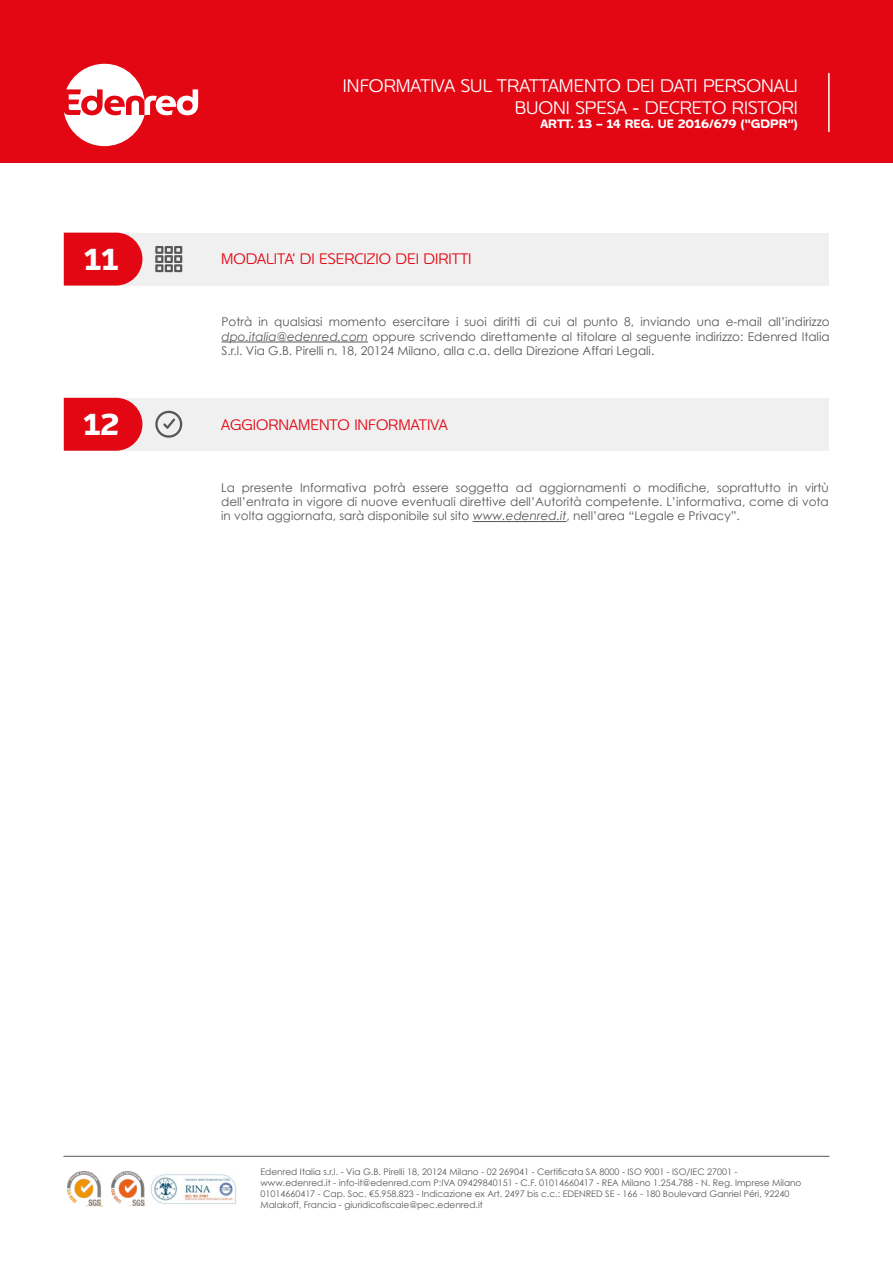
<style>
.page{position:relative;width:893px;height:1263px;background:#fff}
.page>*{position:absolute;margin:0;border:0;box-sizing:border-box;transform-origin:0 0}
.t1{font:700 30px "Edenred";color:#fff}
.t2{font:300 18px/21.6px "Edenred";color:#fff;text-align:right}
.t3{font:300 15px "Edenred";color:#e30613}
.t4{font:12px/14.4px "Century Gothic";color:#575756;text-align:justify}
.t5{font:700 12px "Edenred";color:#fff}
.t6{font:9px/10.8px "Century Gothic";color:#575756}
.s1{font-style:italic}
</style>
<div class="page">
<div style="left:0;top:0;width:893px;height:163px;background:#e30613"></div>
<img style="left:150px;top:1174px;width:86px;height:30px">
<img style="left:68px;top:1172px;width:35px;height:34px">
<img style="left:111px;top:1172px;width:34px;height:34px">
<svg style="left:64px;top:64px;width:134px;height:82px"></svg>
<hr style="left:64px;top:1156px;width:765px;height:1px;background:#575756">
<hr style="left:828px;top:74px;width:2px;height:57px;background:#fff">
<div style="left:64px;top:233px;width:765px;height:53px;background:#f0f0f0"></div>
<div style="left:64px;top:398px;width:765px;height:53px;background:#f0f0f0"></div>
<svg style="left:64px;top:233px;width:78px;height:53px;background:#e31723"></svg>
<svg style="left:64px;top:398px;width:78px;height:53px;background:#e31623"></svg>
<hr style="left:221px;top:342px;width:147px;height:1px;background:#575756">
<hr style="left:473px;top:521px;width:93px;height:1px;background:#575756">
<svg style="left:155px;top:246px;width:27px;height:26px"></svg>
<svg style="left:155px;top:411px;width:28px;height:27px"></svg>
<h1 class="t1" style="left:84px;top:239px;width:36px">11</h1>
<h1 class="t1" style="left:83px;top:404px;width:38px">12</h1>
<h2 class="t2" style="left:343px;top:75px;width:456px">INFORMATIVA SUL TRATTAMENTO DEI DATI PERSONALI<br>BUONI SPESA - DECRETO RISTORI</h2>
<p class="t5" style="left:540px;top:116px;width:259px">ARTT. 13 – 14 REG. UE 2016/679 (“GDPR”)</p>
<p class="t3" style="left:221px;top:249px;width:252px">MODALITA’ DI ESERCIZIO DEI DIRITTI</p>
<p class="t4" style="left:221px;top:315px;width:610px">Potrà in qualsiasi momento esercitare i suoi diritti di cui al punto 8, inviando una e-mail all’indirizzo <span class="s1">dpo.italia@edenred.com</span> oppure scrivendo direttamente al titolare al seguente indirizzo: Edenred Italia S.r.l. Via G.B. Pirelli n. 18, 20124 Milano, alla c.a. della Direzione Affari Legali.</p>
<p class="t3" style="left:221px;top:414px;width:228px">AGGIORNAMENTO INFORMATIVA</p>
<p class="t4" style="left:221px;top:480px;width:609px">La presente Informativa potrà essere soggetta ad aggiornamenti o modifiche, soprattutto in virtù dell’entrata in vigore di nuove eventuali direttive dell’Autorità competente. L’informativa, come di vota in volta aggiornata, sarà disponibile sul sito <span class="s1">www.edenred.it</span>, nell’area “Legale e Privacy”.</p>
<p class="t6" style="left:260px;top:1166px;width:543px">Edenred Italia s.r.l. - Via G.B. Pirelli 18, 20124 Milano - 02 269041 - Certificata SA 8000 - ISO 9001 - ISO/IEC 27001 - www.edenred.it - info-it@edenred.com P:IVA 09429840151 - C.F. 01014660417 - REA Milano 1.254.788 - N. Reg. Imprese Milano 01014660417 - Cap. Soc. €5.958.823 - Indicazione ex Art. 2497 bis c.c.: EDENRED SE - 166 - 180 Boulevard Ganriel Péri, 92240<br>Malakoff, Francia - giuridicofiscale@pec.edenred.it</p>
</div>
